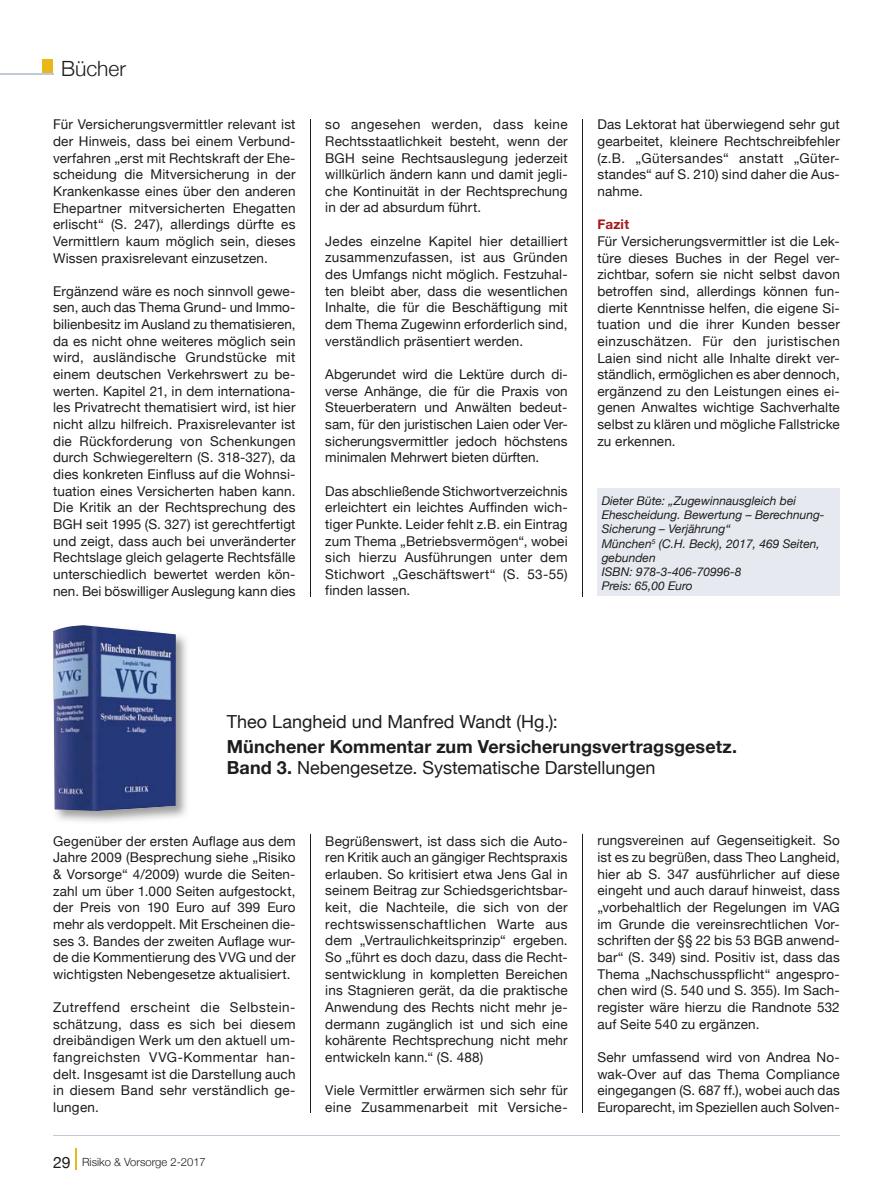
<style>
.page{position:relative;width:893px;height:1191px;background:#fff}
.page>*{position:absolute;margin:0;border:0;box-sizing:border-box;transform-origin:0 0}
.t1{font:300 21px "Helvetica Neue";color:#1d1d1b}
.t2{font:700 18px/21px "Helvetica Neue";letter-spacing:.005em;color:#1d1d1b}
.t3{font:18px "Helvetica Neue";color:#1d1d1b}
.t4{font:13.5px/16.6px "Helvetica Neue";letter-spacing:.01em;color:#1d1d1b;text-align:justify}
.t5{font:700 13.5px "Helvetica Neue";letter-spacing:.015em;color:#a41a17}
.t6{font:italic 12px/14.2px "Helvetica Neue";color:#1d1d1b}
.t7{font:300 11.25px "Helvetica Neue";color:#1d1d1b}
.s1{font-weight:400}
.s2{font-weight:400;font-size:15.75px}
</style>
<div class="page">
<hr style="left:53px;top:1135px;width:787px;height:1px;background:#c1c9d9">
<svg style="left:75px;top:1148px;width:1px;height:21px"></svg>
<div style="left:43px;top:60px;width:10px;height:14px;background:#e8b718"></div>
<hr style="left:0;top:74px;width:53px;height:1px;background:#c1c9d9">
<hr style="left:310px;top:119px;width:1px;height:477px;background:#1d1d1b">
<hr style="left:582px;top:119px;width:1px;height:477px;background:#1d1d1b">
<hr style="left:310px;top:833px;width:1px;height:279px;background:#1d1d1b">
<hr style="left:582px;top:833px;width:1px;height:279px;background:#1d1d1b">
<div style="left:597px;top:489px;width:243px;height:107px;background:#e6eaf0"></div>
<img style="left:56px;top:635px;width:131px;height:187px">
<img style="left:53px;top:625px;width:123px;height:186px">
<h1 class="t1" style="left:61px;top:51px;width:66px">Bücher</h1>
<p class="t4" style="left:53px;top:117px;width:244px">Für Versicherungsvermittler relevant ist der Hinweis, dass bei einem Verbund&shy;verfahren „erst mit Rechtskraft der Ehe&shy;scheidung die Mitversicherung in der Krankenkasse eines über den anderen Ehepartner mitversicherten Ehegatten erlischt“ (S. 247), allerdings dürfte es Vermittlern kaum möglich sein, dieses Wissen praxisrelevant einzusetzen.</p>
<p class="t4" style="left:53px;top:283px;width:244px">Ergänzend wäre es noch sinnvoll gewe&shy;sen, auch das Thema Grund- und Immo&shy;bilienbesitz im Ausland zu thematisieren, da es nicht ohne weiteres möglich sein wird, ausländische Grundstücke mit einem deutschen Verkehrswert zu be&shy;werten. Kapitel 21, in dem internationa&shy;les Privatrecht thematisiert wird, ist hier nicht allzu hilfreich. Praxisrelevanter ist die Rückforderung von Schenkungen durch Schwiegereltern (S. 318-327), da dies konkreten Einfluss auf die Wohnsi&shy;tuation eines Versicherten haben kann.<br>Die Kritik an der Rechtsprechung des BGH seit 1995 (S. 327) ist gerechtfertigt und zeigt, dass auch bei unveränderter Rechtslage gleich gelagerte Rechtsfälle unterschiedlich bewertet werden kön&shy;nen. Bei böswilliger Auslegung kann dies</p>
<p class="t4" style="left:325px;top:117px;width:244px">so angesehen werden, dass keine Rechtsstaatlichkeit besteht, wenn der BGH seine Rechtsauslegung jederzeit willkürlich ändern kann und damit jegli&shy;che Kontinuität in der Rechtsprechung in der ad absurdum führt.</p>
<p class="t4" style="left:325px;top:233px;width:244px">Jedes einzelne Kapitel hier detailliert zusammenzufassen, ist aus Gründen des Umfangs nicht möglich. Festzuhal&shy;ten bleibt aber, dass die wesentlichen Inhalte, die für die Beschäftigung mit dem Thema Zugewinn erforderlich sind, verständlich präsentiert werden.</p>
<p class="t4" style="left:325px;top:367px;width:244px">Abgerundet wird die Lektüre durch di&shy;verse Anhänge, die für die Praxis von Steuerberatern und Anwälten bedeut&shy;sam, für den juristischen Laien oder Ver&shy;sicherungsvermittler jedoch höchstens minimalen Mehrwert bieten dürften.</p>
<p class="t4" style="left:325px;top:483px;width:244px">Das abschließende Stichwortverzeichnis erleichtert ein leichtes Auffinden wich&shy;tiger Punkte. Leider fehlt z.B. ein Eintrag zum Thema „Betriebsvermögen“, wobei sich hierzu Ausführungen unter dem Stichwort „Geschäftswert“ (S. 53-55) finden lassen.</p>
<p class="t6" style="left:602px;top:494px;width:224px">Dieter Büte: „Zugewinnausgleich bei<br>Ehescheidung. Bewertung – Berechnung-<br>Sicherung – Verjährung“<br>München<sup>5</sup> (C.H. Beck), 2017, 469 Seiten, gebunden<br>ISBN: 978-3-406-70996-8<br>Preis: 65,00 Euro</p>
<p class="t4" style="left:597px;top:117px;width:244px">Das Lektorat hat überwiegend sehr gut gearbeitet, kleinere Rechtschreibfehler (z.B. „Gütersandes“ anstatt „Güter&shy;standes“ auf S. 210) sind daher die Aus&shy;nahme.</p>
<p class="t5" style="left:597px;top:214px;width:33px">Fazit</p>
<p class="t4" style="left:597px;top:234px;width:244px">Für Versicherungsvermittler ist die Lek&shy;türe dieses Buches in der Regel ver&shy;zichtbar, sofern sie nicht selbst davon betroffen sind, allerdings können fun&shy;dierte Kenntnisse helfen, die eigene Si&shy;tuation und die ihrer Kunden besser einzuschätzen. Für den juristischen Laien sind nicht alle Inhalte direkt ver&shy;ständlich, ermöglichen es aber dennoch, ergänzend zu den Leistungen eines ei&shy;genen Anwaltes wichtige Sachverhalte selbst zu klären und mögliche Fallstricke zu erkennen.</p>
<h2 class="t3" style="left:227px;top:708px;width:333px">Theo Langheid und Manfred Wandt (Hg.):</h2>
<h2 class="t2" style="left:227px;top:736px;width:512px">Münchener Kommentar zum Versicherungsvertragsgesetz.<br>Band 3. <span class="s1">Nebengesetze. Systematische Darstellungen</span></h2>
<p class="t4" style="left:53px;top:833px;width:244px">Gegenüber der ersten Auflage aus dem Jahre 2009 (Besprechung siehe „Risiko &amp; Vorsorge“ 4/2009) wurde die Seiten&shy;zahl um über 1.000 Seiten aufgestockt, der Preis von 190 Euro auf 399 Euro mehr als verdoppelt. Mit Erscheinen die&shy;ses 3. Bandes der zweiten Auflage wur&shy;de die Kommentierung des VVG und der wichtigsten Nebengesetze aktualisiert.</p>
<p class="t4" style="left:53px;top:999px;width:244px">Zutreffend erscheint die Selbstein&shy;schätzung, dass es sich bei diesem dreibändigen Werk um den aktuell um&shy;fangreichsten VVG-Kommentar han&shy;delt. Insgesamt ist die Darstellung auch in diesem Band sehr verständlich ge&shy;lungen.</p>
<p class="t7" style="left:53px;top:1152px;width:154px"><span class="s2">29</span> Risiko &amp; Vorsorge 2-2017</p>
<p class="t4" style="left:325px;top:833px;width:244px">Begrüßenswert, ist dass sich die Auto&shy;ren Kritik auch an gängiger Rechtspraxis erlauben. So kritisiert etwa Jens Gal in seinem Beitrag zur Schiedsgerichtsbar&shy;keit, die Nachteile, die sich von der rechtswissenschaftlichen Warte aus dem „Vertraulichkeitsprinzip“ ergeben.<br>So „führt es doch dazu, dass die Recht&shy;sentwicklung in kompletten Bereichen ins Stagnieren gerät, da die praktische Anwendung des Rechts nicht mehr je&shy;dermann zugänglich ist und sich eine kohärente Rechtsprechung nicht mehr entwickeln kann.“ (S. 488)</p>
<p class="t4" style="left:325px;top:1083px;width:244px">Viele Vermittler erwärmen sich sehr für eine Zusammenarbeit mit Versiche-</p>
<p class="t4" style="left:597px;top:833px;width:244px">rungsvereinen auf Gegenseitigkeit. So ist es zu begrüßen, dass Theo Langheid, hier ab S. 347 ausführlicher auf diese eingeht und auch darauf hinweist, dass „vorbehaltlich der Regelungen im VAG im Grunde die vereinsrechtlichen Vor&shy;schriften der §§ 22 bis 53 BGB anwend&shy;bar“ (S. 349) sind. Positiv ist, dass das Thema „Nachschusspflicht“ angespro&shy;chen wird (S. 540 und S. 355). Im Sach&shy;register wäre hierzu die Randnote 532 auf Seite 540 zu ergänzen.</p>
<p class="t4" style="left:597px;top:1049px;width:244px">Sehr umfassend wird von Andrea No&shy;wak-Over auf das Thema Compliance eingegangen (S. 687 ff.), wobei auch das Europarecht, im Speziellen auch Solven-</p>
</div>
